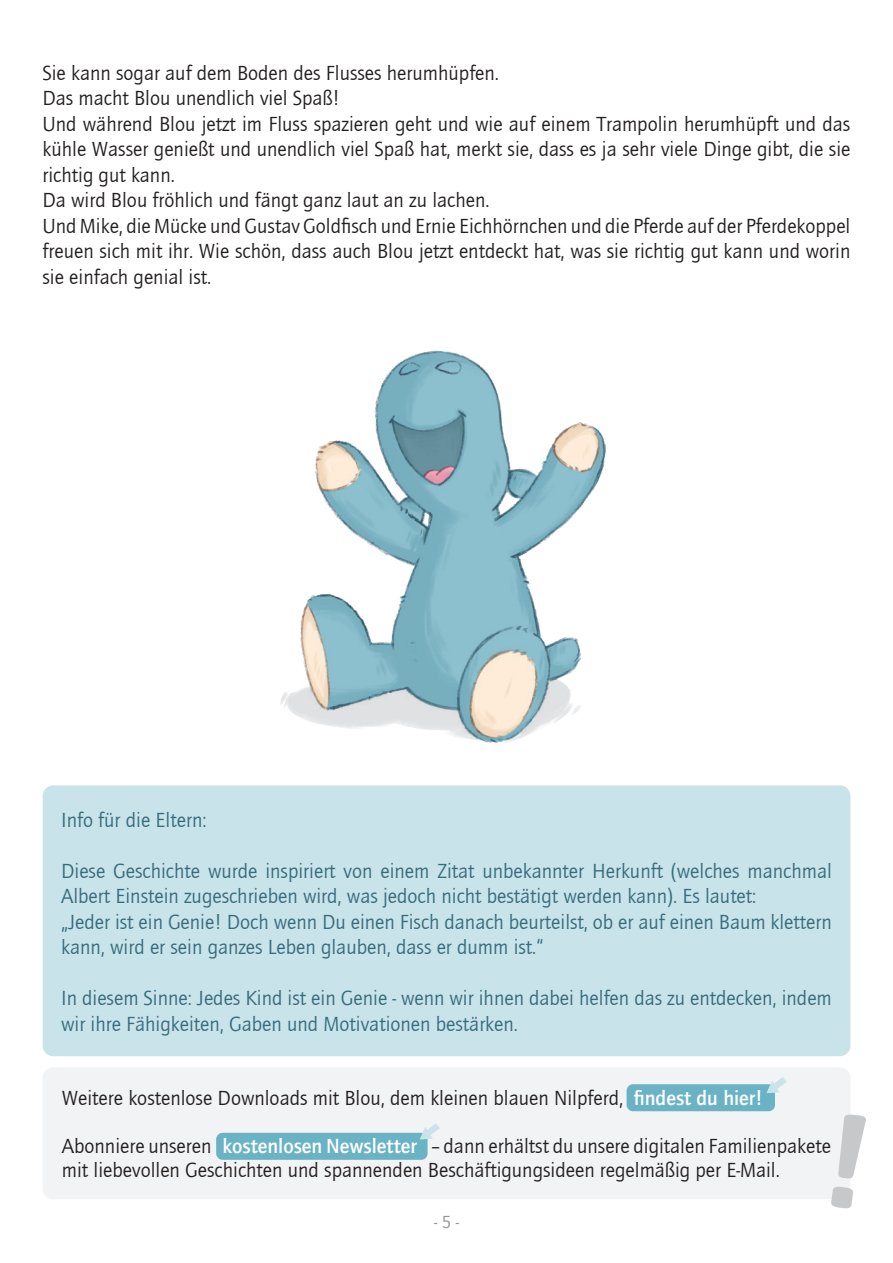
<style>
.page{position:relative;width:893px;height:1263px;background:#fff}
.page>*{position:absolute;margin:0;border:0;box-sizing:border-box;transform-origin:0 0}
.t1{font:21px/25.5px "Quay Itc T";color:#231f20;text-align:justify}
.t2{font:21px/25.5px "Quay Itc T";color:#366b7c}
.t3{font:18px "Quay Itc T";color:#939598}
.s1{font-weight:700;color:#fff}
</style>
<div class="page">
<div style="left:43px;top:1067px;width:807px;height:132px;background:#f2f3f4;border-radius:11px"></div>
<div style="left:216px;top:1133px;width:212px;height:27px;background:#6ab3c5;border-radius:6px"></div>
<div style="left:627px;top:1084px;width:148px;height:27px;background:#6ab3c5;border-radius:6px"></div>
<div style="left:43px;top:785px;width:807px;height:271px;background:#c8e3ea;border-radius:11px"></div>
<svg style="left:831px;top:1114px;width:35px;height:95px"></svg>
<img style="left:280px;top:350px;width:326px;height:393px">
<svg style="left:420px;top:1123px;width:20px;height:16px"></svg>
<svg style="left:766px;top:1077px;width:21px;height:16px"></svg>
<p class="t1" style="left:43px;top:60px;width:458px">Sie kann sogar auf dem Boden des Flusses herumhüpfen.</p>
<p class="t1" style="left:43px;top:85px;width:299px">Das macht Blou unendlich viel Spaß!</p>
<p class="t1" style="left:43px;top:111px;width:809px">Und während Blou jetzt im Fluss spazieren geht und wie auf einem Trampolin herumhüpft und das kühle Wasser genießt und unendlich viel Spaß hat, merkt sie, dass es ja sehr viele Dinge gibt, die sie richtig gut kann.</p>
<p class="t1" style="left:43px;top:187px;width:448px">Da wird Blou fröhlich und fängt ganz laut an zu lachen.</p>
<p class="t1" style="left:43px;top:213px;width:809px">Und Mike, die Mücke und Gustav Goldfisch und Ernie Eichhörnchen und die Pferde auf der Pferdekoppel freuen sich mit ihr. Wie schön, dass auch Blou jetzt entdeckt hat, was sie richtig gut kann und worin sie einfach genial ist.</p>
<p class="t2" style="left:61px;top:807px;width:147px">Info für die Eltern:</p>
<p class="t2" style="left:61px;top:858px;width:772px">Diese Geschichte wurde inspiriert von einem Zitat unbekannter Herkunft (welches manchmal<br>Albert Einstein zugeschrieben wird, was jedoch nicht bestätigt werden kann). Es lautet:</p>
<p class="t2" style="left:61px;top:909px;width:772px">„Jeder ist ein Genie! Doch wenn Du einen Fisch danach beurteilst, ob er auf einen Baum klettern kann, wird er sein ganzes Leben glauben, dass er dumm ist.“</p>
<p class="t2" style="left:61px;top:985px;width:772px">In diesem Sinne: Jedes Kind ist ein Genie - wenn wir ihnen dabei helfen das zu entdecken, indem wir ihre Fähigkeiten, Gaben und Motivationen bestärken.</p>
<p class="t1" style="left:62px;top:1085px;width:703px">Weitere kostenlose Downloads mit Blou, dem kleinen blauen Nilpferd, <span class="s1">findest du hier!</span></p>
<p class="t1" style="left:62px;top:1133px;width:771px;line-height:24px">Abonniere unseren <span class="s1">kostenlosen Newsletter</span> – dann erhältst du unsere digitalen Familienpakete mit liebevollen Geschichten und spannenden Beschäftigungsideen regelmäßig per E-Mail.</p>
<p class="t3" style="left:434px;top:1211px;width:26px">- 5 -</p>
</div>
